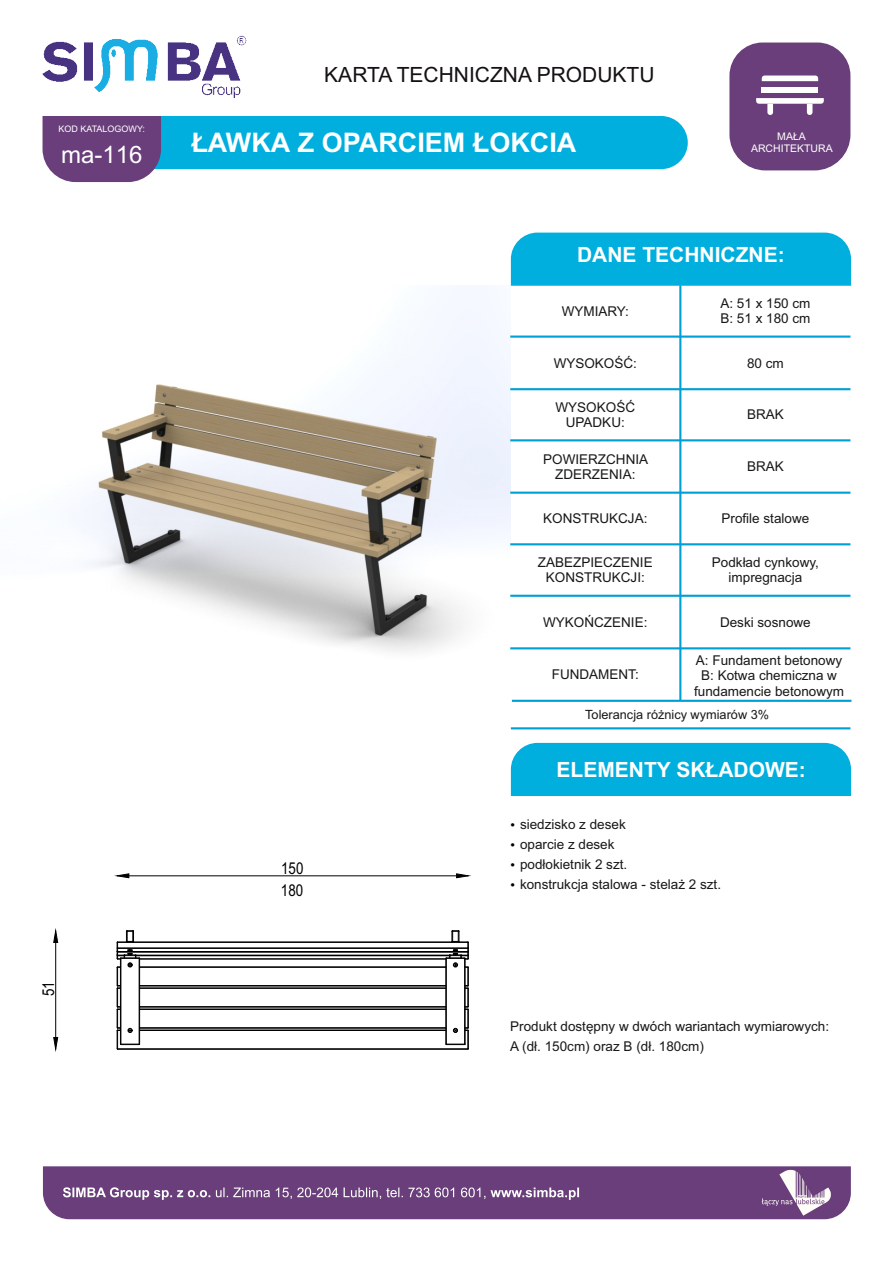
<style>
.page{position:relative;width:893px;height:1263px;background:#fff}
.page>*{position:absolute;margin:0;border:0;box-sizing:border-box;transform-origin:0 0}
.t1{font:700 27px "Arial";color:#fffffe}
.t2{font:24px "Arial";color:#fffffe}
.t3{font:700 21px "Arial";color:#fffffe}
.t4{font:21px "Arial";color:#141013}
.t5{font:16.35px "Arial Narrow";color:#000}
.t6{font:13.5px/15.1px "Arial";color:#181817;text-align:center}
.t7{font:12.75px "Arial";color:#181817}
.t8{font:10.5px/11.7px "Arial";color:#fffffe;text-align:center}
.t9{font:9px "Arial";color:#fffffe}
</style>
<div class="page">
<img style="left:75px;top:306px;width:436px;height:463px">
<div style="left:125px;top:116px;width:563px;height:53px;background:#00afde;border-radius:26px"></div>
<div style="left:43px;top:121px;width:118px;height:61px;background:#693e7b"></div>
<div style="left:511px;top:743px;width:340px;height:53px;background:#00afde"></div>
<div style="left:511px;top:233px;width:340px;height:53px;background:#00afde"></div>
<div style="left:729px;top:43px;width:121px;height:127px;background:#693e7b;border-radius:35px"></div>
<svg style="left:756px;top:98px;width:68px;height:17px"></svg>
<div style="left:762px;top:87px;width:56px;height:5px;background:#fffffe"></div>
<svg style="left:762px;top:76px;width:56px;height:5px"></svg>
<hr style="left:679px;top:285px;width:2px;height:415px;background:#009fd7">
<hr style="left:510px;top:647px;width:340px;height:2px;background:#009fd7">
<hr style="left:510px;top:595px;width:340px;height:2px;background:#009fd7">
<hr style="left:510px;top:543px;width:340px;height:2px;background:#009fd7">
<hr style="left:510px;top:492px;width:340px;height:2px;background:#009fd7">
<hr style="left:510px;top:439px;width:340px;height:2px;background:#009fd7">
<hr style="left:510px;top:388px;width:340px;height:2px;background:#009fd7">
<hr style="left:510px;top:336px;width:340px;height:2px;background:#009fd7">
<hr style="left:512px;top:700px;width:339px;height:2px;background:#009ed6">
<hr style="left:511px;top:727px;width:339px;height:2px;background:#009ed6">
<svg style="left:43px;top:1166px;width:808px;height:53px;background:#734b84"></svg>
<img style="left:42px;top:35px;width:205px;height:86px">
<svg style="left:117px;top:930px;width:352px;height:120px"></svg>
<hr style="left:129px;top:875px;width:328px;height:1px;background:#000">
<svg style="left:117px;top:874px;width:12px;height:4px"></svg>
<svg style="left:457px;top:874px;width:11px;height:4px"></svg>
<hr style="left:55px;top:942px;width:1px;height:95px;background:#000">
<svg style="left:54px;top:1037px;width:4px;height:12px"></svg>
<svg style="left:54px;top:931px;width:4px;height:11px"></svg>
<p class="t9" style="left:58px;top:125px;width:88px">KOD KATALOGOWY:</p>
<h2 class="t2" style="left:61px;top:146px;width:83px">ma-116</h2>
<p class="t5" style="left:42px;top:996px;width:16px;rotate:-90deg">51</p>
<h3 class="t4" style="left:324px;top:66px;width:332px">KARTA TECHNICZNA PRODUKTU</h3>
<h1 class="t1" style="left:191px;top:132px;width:386px">ŁAWKA Z OPARCIEM ŁOKCIA</h1>
<p class="t8" style="left:751px;top:131px;width:83px">MAŁA<br>ARCHITEKTURA</p>
<h3 class="t3" style="left:577px;top:247px;width:209px">DANE TECHNICZNE:</h3>
<p class="t6" style="left:562px;top:305px;width:69px">WYMIARY:</p>
<p class="t6" style="left:720px;top:297px;width:92px;text-align:left">A: 51 x 150 cm<br>B: 51 x 180 cm</p>
<p class="t6" style="left:554px;top:356px;width:85px">WYSOKOŚĆ:</p>
<p class="t6" style="left:747px;top:356px;width:38px">80 cm</p>
<p class="t6" style="left:556px;top:401px;width:81px">WYSOKOŚĆ<br>UPADKU:</p>
<p class="t6" style="left:747px;top:408px;width:38px">BRAK</p>
<p class="t6" style="left:543px;top:453px;width:107px">POWIERZCHNIA<br>ZDERZENIA:</p>
<p class="t6" style="left:747px;top:460px;width:38px">BRAK</p>
<p class="t6" style="left:543px;top:512px;width:106px">KONSTRUKCJA:</p>
<p class="t6" style="left:721px;top:512px;width:89px">Profile stalowe</p>
<p class="t6" style="left:538px;top:556px;width:116px">ZABEZPIECZENIE<br>KONSTRUKCJI:</p>
<p class="t6" style="left:712px;top:556px;width:109px">Podkład cynkowy, impregnacja</p>
<p class="t6" style="left:543px;top:616px;width:106px">WYKOŃCZENIE:</p>
<p class="t6" style="left:720px;top:616px;width:92px">Deski sosnowe</p>
<p class="t6" style="left:552px;top:668px;width:89px">FUNDAMENT:</p>
<p class="t6" style="left:694px;top:654px;width:152px">A: Fundament betonowy<br>B: Kotwa chemiczna w fundamencie betonowym</p>
<p class="t7" style="left:585px;top:710px;width:185px">Tolerancja różnicy wymiarów 3%</p>
<p class="t5" style="left:281px;top:862px;width:24px">150</p>
<p class="t5" style="left:281px;top:884px;width:24px">180</p>
<h3 class="t3" style="left:556px;top:761px;width:251px">ELEMENTY SKŁADOWE:</h3>
<p class="t6" style="left:520px;top:815px;width:203px;line-height:20.2px;text-align:left">siedzisko z desek<br>oparcie z desek<br>podłokietnik 2 szt.<br>konstrukcja stalowa - stelaż 2 szt.</p>
<p class="t6" style="left:510px;top:1017px;width:320px;line-height:20.2px;text-align:left">Produkt dostępny w dwóch wariantach wymiarowych:<br>A (dł. 150cm) oraz B (dł. 180cm)</p>
</div>
